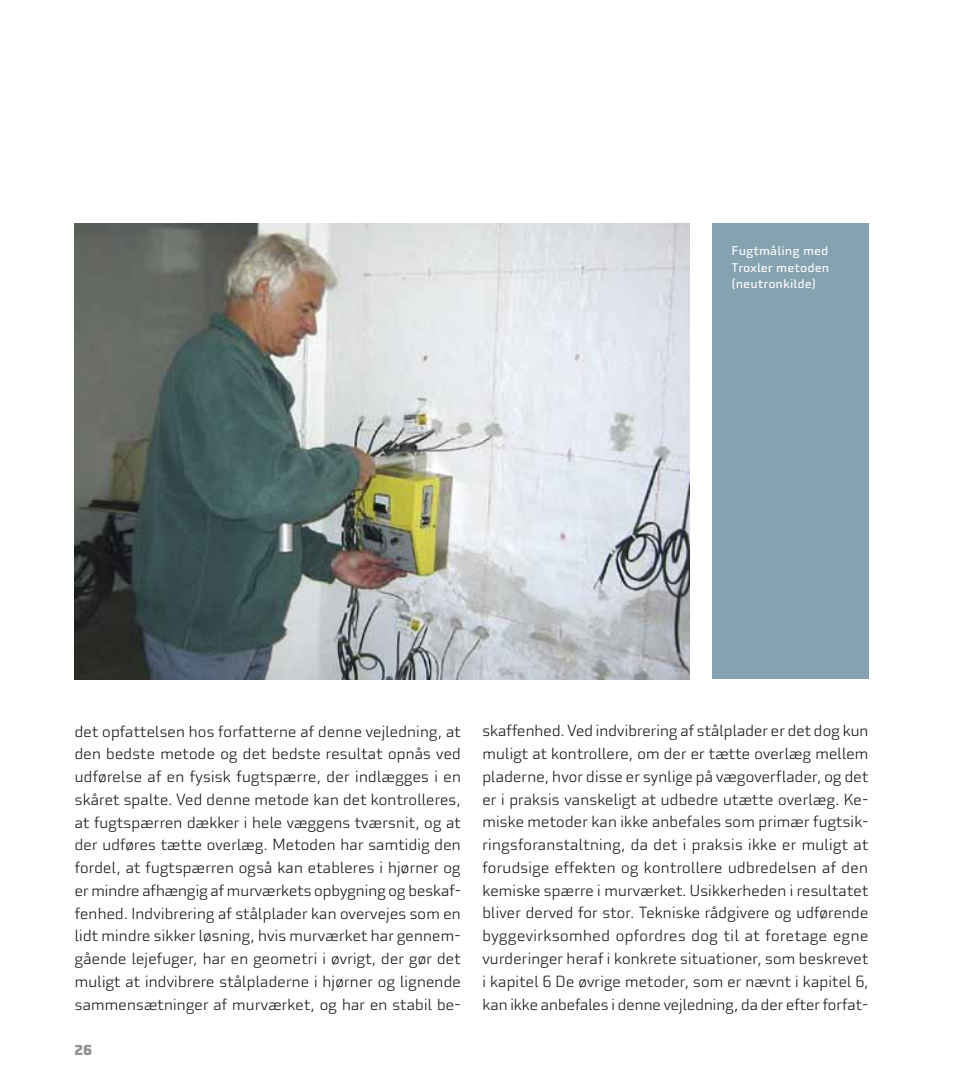
<style>
.page{position:relative;width:968px;height:1092px;background:#fff}
.page>*{position:absolute;margin:0;border:0;box-sizing:border-box;transform-origin:0 0}
.t1{font:300 15.75px/22.8px "Utility Pro";letter-spacing:-.03em;color:#1a171c;text-align:justify}
.t2{font:900 14px "Utility Pro";color:#909395}
.t3{font:12.25px/16.6px "Utility Pro";color:#fff;text-align:justify}
</style>
<div class="page">
<img style="left:74px;top:223px;width:616px;height:456px">
<div style="left:712px;top:223px;width:156px;height:456px;background:#85a2b0"></div>
<p class="t3" style="left:731px;top:242px;width:99px">Fugtmåling med Troxler metoden (neutronkilde)</p>
<p class="t1" style="left:74px;top:719px;width:388px">det opfattelsen hos forfatterne af denne vejledning, at den bedste metode og det bedste resultat opnås ved udførelse af en fysisk fugtspærre, der indlægges i en skåret spalte. Ved denne metode kan det kontrolleres, at fugtspærren dækker i hele væggens tværsnit, og at der udføres tætte overlæg. Metoden har samtidig den fordel, at fugtspærren også kan etableres i hjørner og er mindre afhængig af murværkets opbygning og beskaf&shy;fenhed. Indvibrering af stålplader kan overvejes som en lidt mindre sikker løsning, hvis murværket har gennem&shy;gående lejefuger, har en geometri i øvrigt, der gør det muligt at indvibrere stålpladerne i hjørner og lignende sammensætninger af murværket, og har en stabil be-</p>
<p class="t1" style="left:482px;top:719px;width:388px">skaffenhed. Ved indvibrering af stålplader er det dog kun muligt at kontrollere, om der er tætte overlæg mellem pladerne, hvor disse er synlige på vægoverflader, og det er i praksis vanskeligt at udbedre utætte overlæg. Ke&shy;miske metoder kan ikke anbefales som primær fugtsik&shy;ringsforanstaltning, da det i praksis ikke er muligt at forudsige effekten og kontrollere udbredelsen af den kemiske spærre i murværket. Usikkerheden i resultatet bliver derved for stor. Tekniske rådgivere og udførende byggevirksomhed opfordres dog til at foretage egne vurderinger heraf i konkrete situationer, som beskrevet i kapitel 6 De øvrige metoder, som er nævnt i kapitel 6, kan ikke anbefales i denne vejledning, da der efter forfat-</p>
<p class="t2" style="left:74px;top:1040px;width:19px">26</p>
</div>
